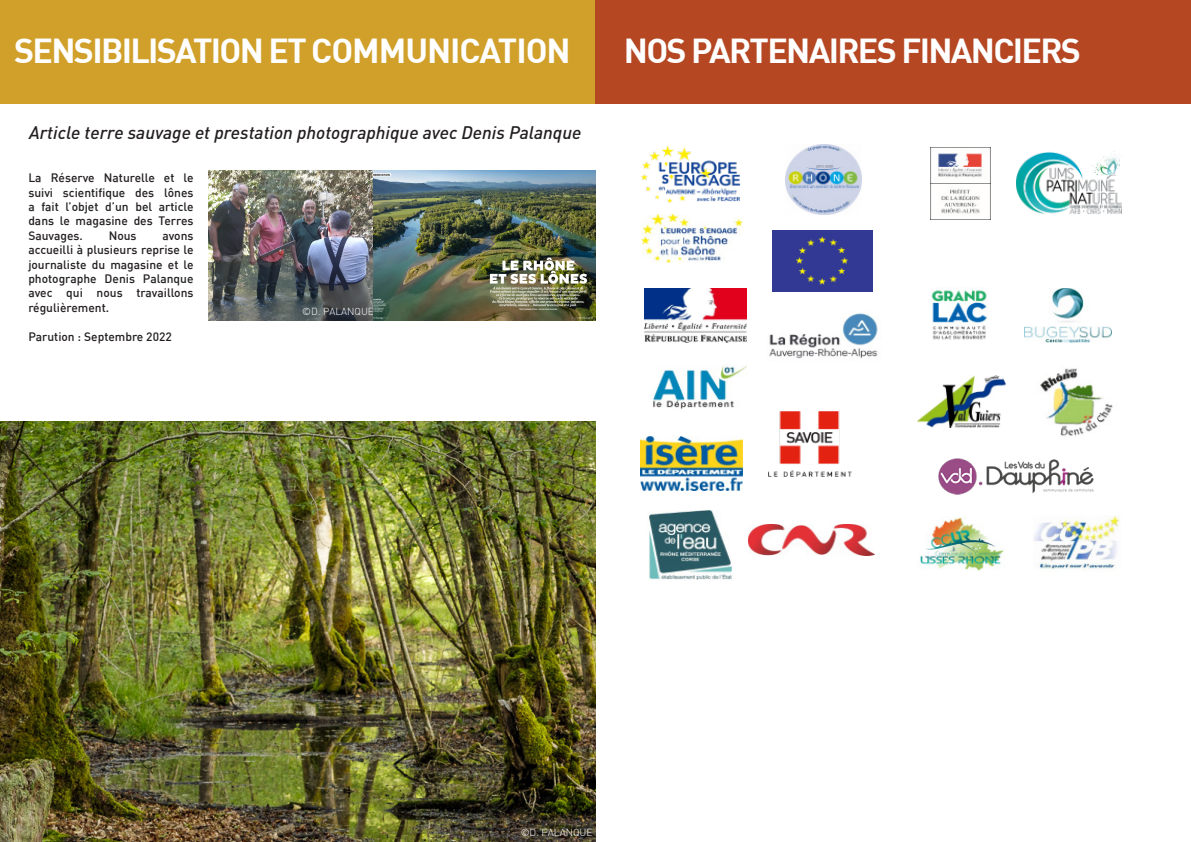
<style>
.page{position:relative;width:1191px;height:842px;background:#fff}
.page>*{position:absolute;margin:0;border:0;box-sizing:border-box;transform-origin:0 0}
.t1{font:700 34px "DIN";letter-spacing:-.05em;color:#fff}
.Titre_2{font:italic 500 18px "DIN";color:#231f20}
.t2{font:500 12px/14.4px "DIN";color:#231f20;text-align:justify}
.t3{font:300 10px "DIN";color:#fff}
</style>
<div class="page">
<div style="left:0;top:0;width:595px;height:103px;background:#d0a02b"></div>
<img style="left:209px;top:170px;width:386px;height:150px">
<div style="left:595px;top:0;width:596px;height:103px;background:#b54723"></div>
<img style="left:641px;top:146px;width:100px;height:57px">
<img style="left:644px;top:288px;width:102px;height:55px">
<img style="left:769px;top:411px;width:82px;height:66px">
<img style="left:641px;top:436px;width:101px;height:54px">
<img style="left:748px;top:525px;width:126px;height:31px">
<img style="left:931px;top:290px;width:56px;height:50px">
<img style="left:1024px;top:288px;width:88px;height:55px">
<img style="left:917px;top:375px;width:88px;height:53px">
<img style="left:1040px;top:368px;width:73px;height:68px">
<img style="left:1033px;top:516px;width:87px;height:54px">
<img style="left:920px;top:517px;width:84px;height:54px">
<img style="left:938px;top:458px;width:156px;height:37px">
<div style="left:772px;top:230px;width:100px;height:61px;background:#313994"></div>
<img style="left:642px;top:214px;width:100px;height:48px">
<img style="left:653px;top:365px;width:93px;height:44px">
<img style="left:769px;top:313px;width:109px;height:46px">
<img style="left:649px;top:511px;width:84px;height:69px">
<img style="left:785px;top:145px;width:76px;height:69px">
<img style="left:930px;top:147px;width:60px;height:72px">
<img style="left:1016px;top:152px;width:106px;height:62px">
<img style="left:0;top:421px;width:595px;height:421px">
<p class="t1" style="left:14px;top:28px;width:558px">SENSIBILISATION ET COMMUNICATION</p>
<p class="Titre_2" style="left:29px;top:121px;width:554px">Article terre sauvage et prestation photographique avec Denis Palanque</p>
<p class="t2" style="left:28px;top:170px;width:167px">La Réserve Naturelle et le suivi scientifique des lônes a fait l’objet d’un bel article dans le magasine des Terres Sauvages.</p>
<p class="t2" style="left:109px;top:228px;width:29px">Nous</p>
<p class="t2" style="left:28px;top:228px;width:167px;text-indent:134px">avons accueilli à plusieurs reprise le journaliste du magasine et le photographe Denis Palanque avec qui nous travaillons régulièrement.</p>
<p class="t2" style="left:28px;top:329px;width:145px">Parution : Septembre 2022</p>
<p class="t3" style="left:302px;top:305px;width:73px">©D. PALANQUE</p>
<p class="t1" style="left:624px;top:28px;width:458px">NOS PARTENAIRES FINANCIERS</p>
<p class="t3" style="left:521px;top:826px;width:73px">©D. PALANQUE</p>
</div>
